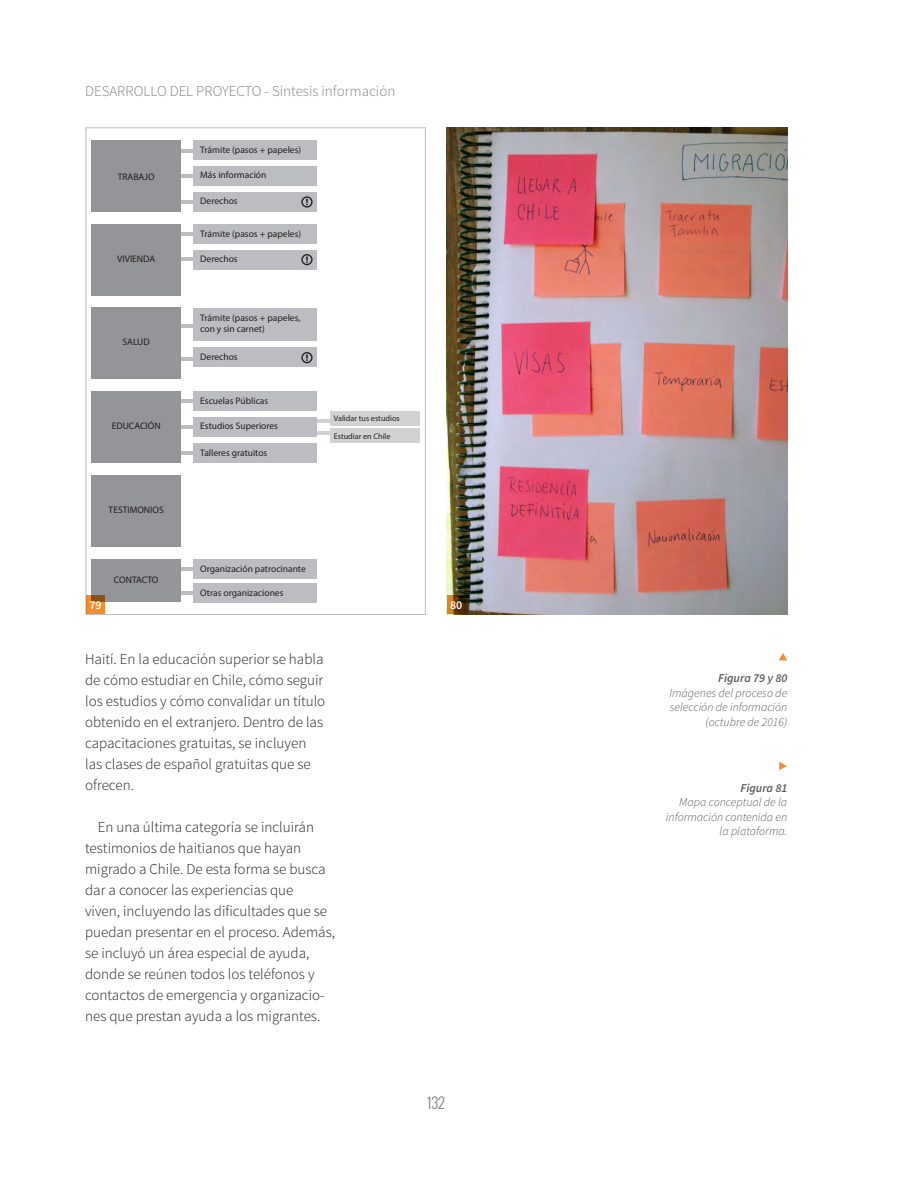
<style>
.page{position:relative;width:915px;height:1191px;background:#fff}
.page>*{position:absolute;margin:0;border:0;box-sizing:border-box;transform-origin:0 0}
.t1{font:300 15px/21px "Source Sans Pro";color:#231f20}
.Arriba{font:300 15px "Source Sans Pro";color:#808285}
.t2{font:300 15px "Oswald";color:#808285}
.T_-_Pie_de_foto{font:italic 300 12px/14.4px "Source Sans Pro";color:#57585a;text-align:right}
.T_-_Pie_de_foto-2{font:italic 600 12px "Source Sans Pro";color:#57585a}
.Figuras{font:600 12px "Source Sans Pro";color:#fff}
.t3{font:9.45px/11.4px "Myriad Pro";color:#231f20}
.t4{font:8.1px/17.7px "Myriad Pro";color:#231f20}
</style>
<div class="page">
<div style="left:91px;top:140px;width:90px;height:71px;background:#939598"></div>
<div style="left:193px;top:140px;width:124px;height:19px;background:#bcbdc0"></div>
<div style="left:193px;top:166px;width:124px;height:19px;background:#bcbdc0"></div>
<div style="left:193px;top:224px;width:124px;height:19px;background:#bcbdc0"></div>
<div style="left:193px;top:250px;width:124px;height:19px;background:#bcbdc0"></div>
<div style="left:193px;top:308px;width:124px;height:32px;background:#bcbdc0"></div>
<div style="left:193px;top:192px;width:124px;height:19px;background:#bcbdc0"></div>
<div style="left:193px;top:391px;width:124px;height:19px;background:#bcbdc0"></div>
<div style="left:193px;top:417px;width:124px;height:19px;background:#bcbdc0"></div>
<div style="left:329px;top:411px;width:90px;height:14px;background:#d1d2d4"></div>
<div style="left:329px;top:428px;width:90px;height:15px;background:#d1d2d4"></div>
<div style="left:193px;top:443px;width:124px;height:19px;background:#bcbdc0"></div>
<div style="left:91px;top:224px;width:90px;height:71px;background:#939598"></div>
<div style="left:91px;top:308px;width:90px;height:71px;background:#939598"></div>
<div style="left:91px;top:391px;width:90px;height:71px;background:#939598"></div>
<div style="left:91px;top:475px;width:90px;height:71px;background:#939598"></div>
<div style="left:91px;top:559px;width:90px;height:43px;background:#939598"></div>
<svg style="left:301px;top:196px;width:11px;height:11px"></svg>
<svg style="left:301px;top:254px;width:11px;height:11px"></svg>
<div style="left:193px;top:347px;width:124px;height:20px;background:#bcbdc0"></div>
<svg style="left:301px;top:352px;width:11px;height:11px"></svg>
<hr style="left:181px;top:149px;width:12px;height:4px;background:#bcbdc0">
<hr style="left:181px;top:174px;width:12px;height:4px;background:#bcbdc0">
<hr style="left:181px;top:200px;width:12px;height:4px;background:#bcbdc0">
<hr style="left:181px;top:399px;width:12px;height:4px;background:#bcbdc0">
<div style="left:193px;top:559px;width:124px;height:19px;background:#bcbdc0"></div>
<hr style="left:181px;top:567px;width:12px;height:4px;background:#bcbdc0">
<div style="left:193px;top:583px;width:124px;height:19px;background:#bcbdc0"></div>
<hr style="left:181px;top:591px;width:12px;height:4px;background:#bcbdc0">
<svg style="left:181px;top:425px;width:12px;height:3px"></svg>
<svg style="left:181px;top:451px;width:12px;height:3px"></svg>
<hr style="left:181px;top:232px;width:12px;height:4px;background:#bcbdc0">
<hr style="left:181px;top:257px;width:12px;height:4px;background:#bcbdc0">
<hr style="left:181px;top:324px;width:12px;height:4px;background:#bcbdc0">
<svg style="left:181px;top:357px;width:12px;height:3px"></svg>
<svg style="left:317px;top:419px;width:12px;height:3px"></svg>
<hr style="left:317px;top:431px;width:12px;height:4px;background:#d1d2d4">
<svg style="left:779px;top:653px;width:8px;height:7px"></svg>
<svg style="left:779px;top:761px;width:7px;height:9px"></svg>
<img style="left:446px;top:128px;width:341px;height:486px">
<svg style="left:86px;top:595px;width:19px;height:19px"></svg>
<svg style="left:446px;top:595px;width:19px;height:19px"></svg>
<p class="Arriba" style="left:85px;top:82px;width:312px">DESARROLLO DEL PROYECTO - Síntesis información</p>
<p class="t3" style="left:118px;top:171px;width:38px">TRABAJO</p>
<p class="t3" style="left:117px;top:253px;width:40px">VIVIENDA</p>
<p class="t3" style="left:123px;top:336px;width:29px">SALUD</p>
<p class="t3" style="left:112px;top:420px;width:51px">EDUCACIÓN</p>
<p class="t3" style="left:109px;top:504px;width:57px">TESTIMONIOS</p>
<p class="t3" style="left:114px;top:574px;width:46px">CONTACTO</p>
<p class="t3" style="left:200px;top:143px;width:102px">Trámite (pasos + papeles)</p>
<p class="t3" style="left:200px;top:169px;width:68px">Más información</p>
<p class="t3" style="left:200px;top:195px;width:39px">Derechos</p>
<p class="t3" style="left:200px;top:228px;width:102px">Trámite (pasos + papeles)</p>
<p class="t3" style="left:200px;top:253px;width:39px">Derechos</p>
<p class="t3" style="left:200px;top:312px;width:101px">Trámite (pasos + papeles, con y sin carnet)</p>
<p class="t3" style="left:200px;top:351px;width:39px">Derechos</p>
<p class="t3" style="left:200px;top:395px;width:70px">Escuelas Públicas</p>
<p class="t3" style="left:200px;top:420px;width:79px">Estudios Superiores</p>
<p class="t4" style="left:334px;top:409px;width:67px">Validar tus estudios<br>Estudiar en Chile</p>
<p class="t3" style="left:200px;top:447px;width:69px">Talleres gratuitos</p>
<p class="t3" style="left:200px;top:563px;width:107px">Organización patrocinante</p>
<p class="t3" style="left:200px;top:587px;width:85px">Otras organizaciones</p>
<p class="Figuras" style="left:89px;top:597px;width:14px">79</p>
<p class="Figuras" style="left:450px;top:597px;width:14px">80</p>
<p class="t1" style="left:85px;top:649px;width:241px">Haití. En la educación superior se habla de cómo estudiar en Chile, cómo seguir los estudios y cómo convalidar un título obtenido en el extranjero. Dentro de las capacitaciones gratuitas, se incluyen las clases de español gratuitas que se ofrecen.</p>
<p class="t1" style="left:85px;top:817px;width:251px;text-indent:13px">En una última categoría se incluirán testimonios de haitianos que hayan migrado a Chile. De esta forma se busca dar a conocer las experiencias que<br>viven, incluyendo las dificultades que se puedan presentar en el proceso. Además, se incluyó un área especial de ayuda, donde se reúnen todos los teléfonos y contactos de emergencia y organizacio&shy;nes que prestan ayuda a los migrantes.</p>
<p class="t2" style="left:427px;top:1091px;width:19px">132</p>
<p class="T_-_Pie_de_foto-2" style="left:718px;top:671px;width:70px">Figura 79 y 80</p>
<p class="T_-_Pie_de_foto" style="left:669px;top:685px;width:119px">Imágenes del proceso de selección de información (octubre de 2016)</p>
<p class="T_-_Pie_de_foto-2" style="left:740px;top:780px;width:48px">Figura 81</p>
<p class="T_-_Pie_de_foto" style="left:665px;top:795px;width:123px">Mapa conceptual de la información contenida en la plataforma.</p>
</div>
